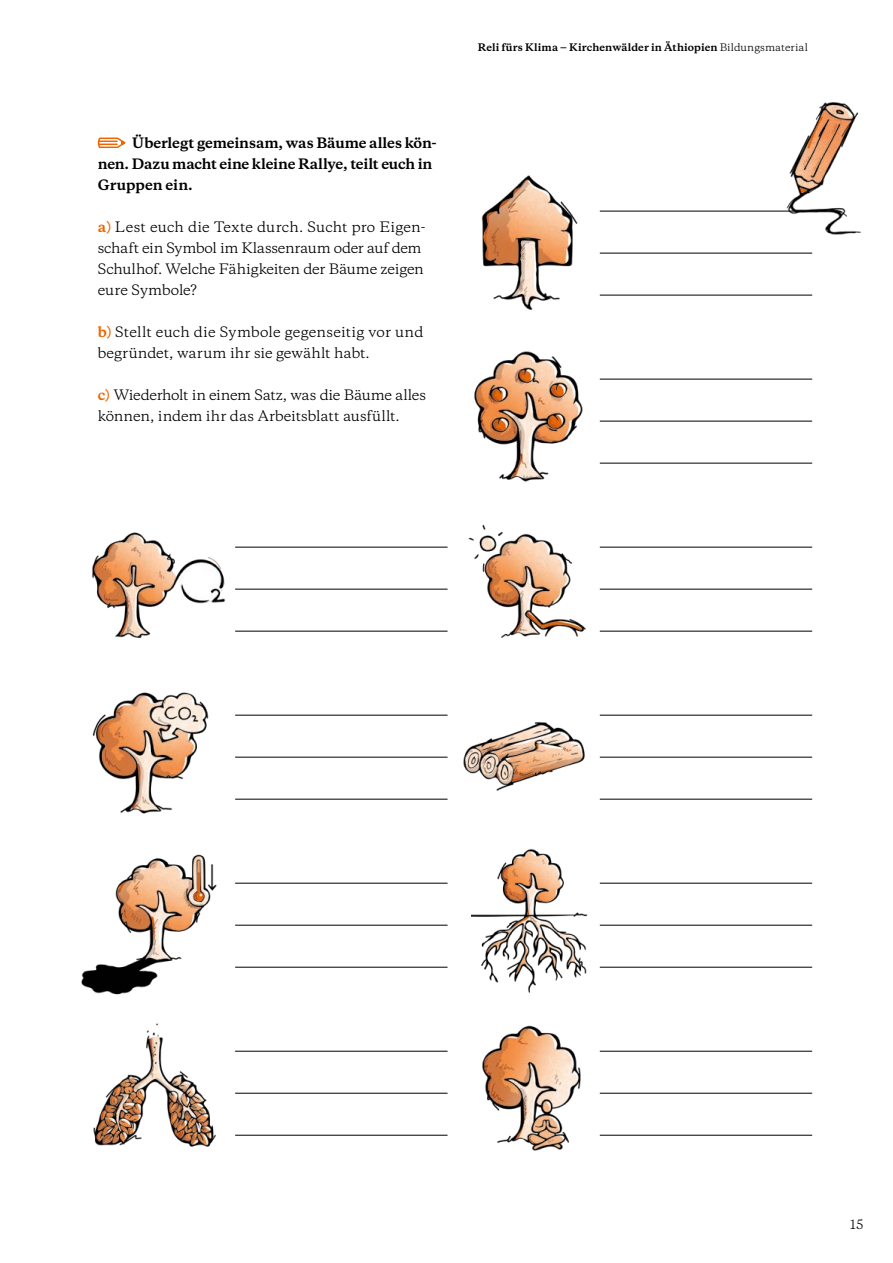
<style>
.page{position:relative;width:893px;height:1263px;background:#fff}
.page>*{position:absolute;margin:0;border:0;box-sizing:border-box;transform-origin:0 0}
.t1{font:13.5px/21px "Galaxie Copernicus";letter-spacing:-.005em;color:#000}
.t2{font:700 13.5px/21px "Galaxie Copernicus";letter-spacing:-.01em;color:#000}
.t3{font:12px "Galaxie Copernicus";color:#000}
.t4{font:700 9.75px "Galaxie Copernicus";letter-spacing:.01em;color:#000}
.s1{font-weight:700;color:#ec6500}
.s2{font-weight:400}
</style>
<div class="page">
<svg style="left:97px;top:137px;width:29px;height:12px"></svg>
<hr style="left:235px;top:547px;width:213px;height:1px;background:#000">
<hr style="left:235px;top:589px;width:213px;height:1px;background:#000">
<hr style="left:235px;top:631px;width:213px;height:1px;background:#000">
<hr style="left:235px;top:715px;width:213px;height:1px;background:#000">
<hr style="left:235px;top:757px;width:213px;height:1px;background:#000">
<hr style="left:235px;top:799px;width:213px;height:1px;background:#000">
<hr style="left:235px;top:883px;width:213px;height:1px;background:#000">
<hr style="left:235px;top:925px;width:213px;height:1px;background:#000">
<hr style="left:235px;top:967px;width:213px;height:1px;background:#000">
<hr style="left:235px;top:1051px;width:213px;height:1px;background:#000">
<hr style="left:235px;top:1093px;width:213px;height:1px;background:#000">
<hr style="left:235px;top:1135px;width:213px;height:1px;background:#000">
<hr style="left:600px;top:211px;width:212px;height:1px;background:#000">
<hr style="left:600px;top:253px;width:212px;height:1px;background:#000">
<hr style="left:600px;top:295px;width:212px;height:1px;background:#000">
<hr style="left:600px;top:379px;width:212px;height:1px;background:#000">
<hr style="left:600px;top:421px;width:212px;height:1px;background:#000">
<hr style="left:600px;top:463px;width:212px;height:1px;background:#000">
<hr style="left:600px;top:547px;width:212px;height:1px;background:#000">
<hr style="left:600px;top:589px;width:212px;height:1px;background:#000">
<hr style="left:600px;top:631px;width:212px;height:1px;background:#000">
<hr style="left:600px;top:715px;width:212px;height:1px;background:#000">
<hr style="left:600px;top:757px;width:212px;height:1px;background:#000">
<hr style="left:600px;top:799px;width:212px;height:1px;background:#000">
<hr style="left:600px;top:883px;width:212px;height:1px;background:#000">
<hr style="left:600px;top:925px;width:212px;height:1px;background:#000">
<hr style="left:600px;top:967px;width:212px;height:1px;background:#000">
<hr style="left:600px;top:1051px;width:212px;height:1px;background:#000">
<hr style="left:600px;top:1093px;width:212px;height:1px;background:#000">
<hr style="left:600px;top:1135px;width:212px;height:1px;background:#000">
<img style="left:750px;top:102px;width:111px;height:152px">
<img style="left:92px;top:532px;width:134px;height:106px">
<img style="left:446px;top:1025px;width:168px;height:126px">
<img style="left:92px;top:692px;width:145px;height:122px">
<img style="left:81px;top:854px;width:136px;height:141px">
<img style="left:93px;top:1023px;width:123px;height:124px">
<img style="left:481px;top:175px;width:129px;height:135px">
<img style="left:474px;top:351px;width:146px;height:131px">
<img style="left:468px;top:524px;width:132px;height:114px">
<img style="left:463px;top:722px;width:122px;height:69px">
<img style="left:471px;top:849px;width:117px;height:144px">
<p class="t2" style="left:98px;top:133px;width:340px;text-indent:34px">Überlegt gemeinsam, was Bäume alles kön&shy;nen. Dazu macht eine kleine Rallye, teilt euch in<br>Gruppen ein.</p>
<p class="t1" style="left:98px;top:217px;width:329px"><span class="s1">a)</span> Lest euch die Texte durch. Sucht pro Eigen&shy;schaft ein Symbol im Klassenraum oder auf dem Schulhof. Welche Fähigkeiten der Bäume zeigen eure Symbole?</p>
<p class="t1" style="left:98px;top:322px;width:327px"><span class="s1">b)</span> Stellt euch die Symbole gegenseitig vor und begründet, warum ihr sie gewählt habt.</p>
<p class="t1" style="left:98px;top:385px;width:330px"><span class="s1">c)</span> Wiederholt in einem Satz, was die Bäume alles können, indem ihr das Arbeitsblatt ausfüllt.</p>
<p class="t4" style="left:478px;top:41px;width:332px">Reli fürs Klima ‒ Kirchenwälder in Äthiopien <span class="s2">Bildungsmaterial</span></p>
<p class="t3" style="left:850px;top:1216px;width:14px">15</p>
</div>
